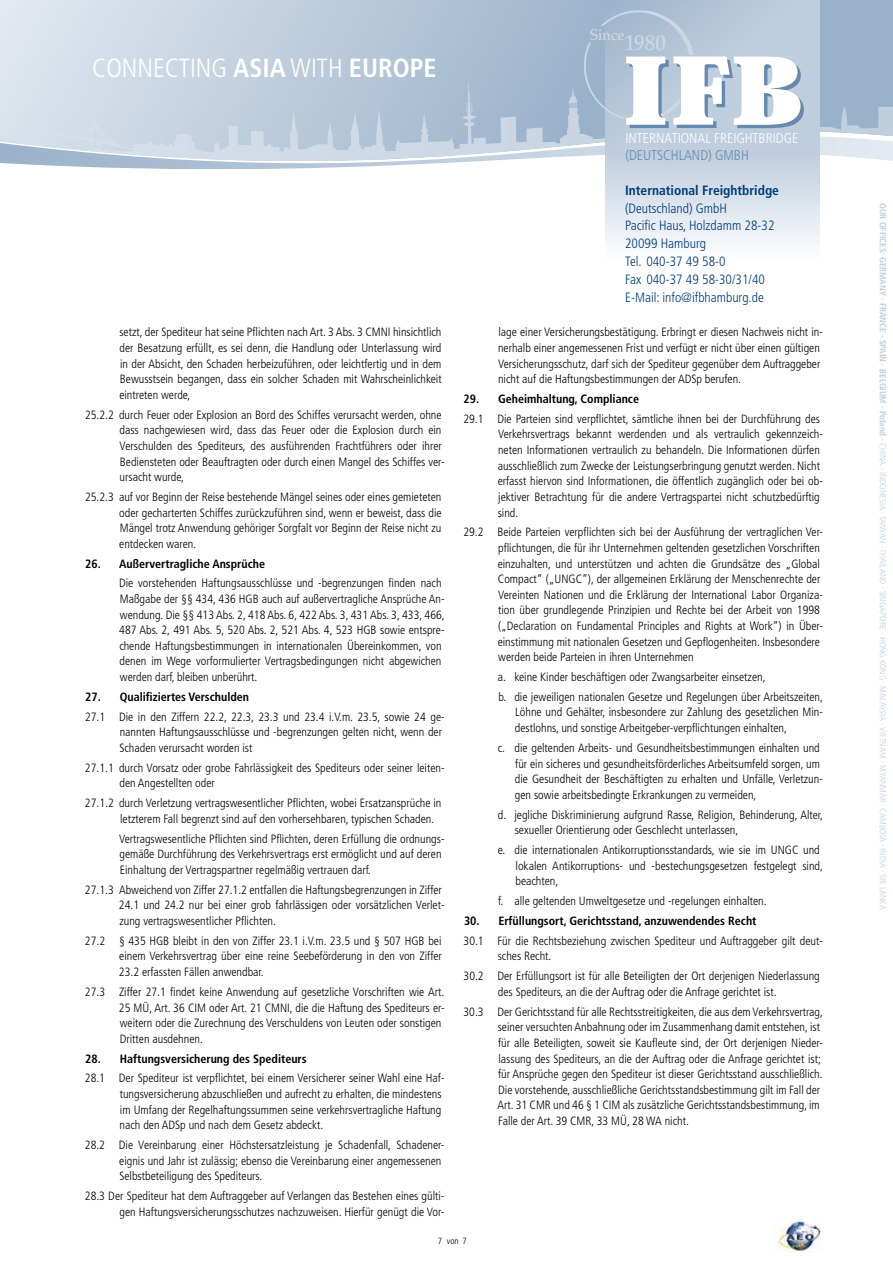
<style>
.page{position:relative;width:893px;height:1263px;background:#fff}
.page>*{position:absolute;margin:0;border:0;box-sizing:border-box;transform-origin:0 0}
.t1{font:300 condensed 26.25px "Frutiger";color:#fff}
.t2{font:500 21.75px "Palatino";color:#ccd8e4;scale:.95 1}
.t3{font:500 15.45px "Palatino";letter-spacing:-.02em;color:#ccd8e4;scale:.95 1}
.t4{font:300 condensed 14.1px "Frutiger";color:#fff}
.t5{font:300 condensed 14.1px "Frutiger";color:#668aaf}
.t6{font:300 condensed 13.5px/18px "Frutiger";color:#003b79}
.t7{font:700 condensed 13.5px "Frutiger";color:#003b79}
.t8{font:300 condensed 12px/15.6px "Frutiger";color:#000}
.t9{font:700 condensed 12px "Frutiger";color:#000}
.t10{font:300 condensed 9px "Frutiger";color:#bfcede}
.t11{font:300 condensed 9px "Frutiger";color:#000}
.s1{font-weight:700}
</style>
<div class="page">
<svg style="left:0;top:0;width:893px;height:129px;background:#bacadb"></svg>
<svg style="left:290px;top:83px;width:178px;height:46px;background:#b1c3d6"></svg>
<svg style="left:0;top:129px;width:893px;height:41px"></svg>
<svg style="left:605px;top:0;width:215px;height:155px;background:#bbcbdb"></svg>
<div style="left:605px;top:155px;width:215px;height:107px;background:linear-gradient(to bottom,#c0cede,#fff)"></div>
<svg style="left:584px;top:10px;width:220px;height:118px"></svg>
<img style="left:775px;top:1220px;width:46px;height:32px">
<h1 class="t1" style="left:92px;top:53px;width:346px">CONNECTING <span class="s1">ASIA</span> WITH <span class="s1">EUROPE</span></h1>
<p class="t3" style="left:590px;top:25px;width:38px">Since</p>
<h2 class="t2" style="left:625px;top:30px;width:45px">1980</h2>
<p class="t8" style="left:119px;top:325px;width:324px;text-align:justify">setzt, der Spediteur hat seine Pflichten nach Art. 3 Abs. 3 CMNI hinsichtlich der Besatzung erfüllt, es sei denn, die Handlung oder Unterlassung wird in der Absicht, den Schaden herbeizuführen, oder leichtfertig und in dem Bewusstsein begangen, dass ein solcher Schaden mit Wahrscheinlichkeit eintreten werde,</p>
<p class="t8" style="left:120px;top:407px;width:327px;text-indent:-35px">25.2.2 durch Feuer oder Explosion an Bord des Schiffes verursacht werden, ohne dass nachgewiesen wird, dass das Feuer oder die Explosion durch ein Verschulden des Spediteurs, des ausführenden Frachtführers oder ihrer Bediensteten oder Beauftragten oder durch einen Mangel des Schiffes ver&shy;ursacht wurde,</p>
<p class="t8" style="left:119px;top:489px;width:324px;text-align:justify;text-indent:-34px">25.2.3 auf vor Beginn der Reise bestehende Mängel seines oder eines gemieteten oder gecharterten Schiffes zurückzuführen sind, wenn er beweist, dass die Mängel trotz Anwendung gehöriger Sorgfalt vor Beginn der Reise nicht zu entdecken waren.</p>
<p class="t9" style="left:85px;top:556px;width:181px">26. Außervertragliche Ansprüche</p>
<p class="t8" style="left:119px;top:576px;width:327px">Die vorstehenden Haftungsausschlüsse und -begrenzungen finden nach Maßgabe der §§ 434, 436 HGB auch auf außervertragliche Ansprüche An&shy;wendung. Die §§ 413 Abs. 2, 418 Abs. 6, 422 Abs. 3, 431 Abs. 3, 433, 466, 487 Abs. 2, 491 Abs. 5, 520 Abs. 2, 521 Abs. 4, 523 HGB sowie entspre&shy;chende Haftungsbestimmungen in internationalen Übereinkommen, von denen im Wege vorformulierter Vertragsbedingungen nicht abgewichen werden darf, bleiben unberührt.</p>
<p class="t9" style="left:85px;top:690px;width:165px">27. Qualifiziertes Verschulden</p>
<p class="t8" style="left:119px;top:709px;width:327px;text-indent:-34px">27.1 Die in den Ziffern 22.2, 22.3, 23.3 und 23.4 i.V.m. 23.5, sowie 24 ge&shy;nannten Haftungsausschlüsse und -begrenzungen gelten nicht, wenn der<br>Schaden verursacht worden ist</p>
<p class="t8" style="left:120px;top:760px;width:327px;text-indent:-35px">27.1.1 durch Vorsatz oder grobe Fahrlässigkeit des Spediteurs oder seiner leiten&shy;den Angestellten oder</p>
<p class="t8" style="left:120px;top:795px;width:323px;text-indent:-35px">27.1.2 durch Verletzung vertragswesentlicher Pflichten, wobei Ersatzansprüche in letzterem Fall begrenzt sind auf den vorhersehbaren, typischen Schaden.</p>
<p class="t8" style="left:119px;top:831px;width:327px">Vertragswesentliche Pflichten sind Pflichten, deren Erfüllung die ordnungs&shy;gemäße Durchführung des Verkehrsvertrags erst ermöglicht und auf deren<br>Einhaltung der Vertragspartner regelmäßig vertrauen darf.</p>
<p class="t8" style="left:119px;top:882px;width:327px;text-indent:-34px">27.1.3 Abweichend von Ziffer 27.1.2 entfallen die Haftungsbegrenzungen in Ziffer<br>24.1 und 24.2 nur bei einer grob fahrlässigen oder vorsätzlichen Verlet&shy;zung vertragswesentlicher Pflichten.</p>
<p class="t8" style="left:119px;top:933px;width:324px;text-align:justify;text-indent:-34px">27.2 § 435 HGB bleibt in den von Ziffer 23.1 i.V.m. 23.5 und § 507 HGB bei einem Verkehrsvertrag über eine reine Seebeförderung in den von Ziffer 23.2 erfassten Fällen anwendbar.</p>
<p class="t8" style="left:119px;top:984px;width:327px;text-indent:-34px">27.3 Ziffer 27.1 findet keine Anwendung auf gesetzliche Vorschriften wie Art.<br>25 MÜ, Art. 36 CIM oder Art. 21 CMNI, die die Haftung des Spediteurs er&shy;weitern oder die Zurechnung des Verschuldens von Leuten oder sonstigen Dritten ausdehnen.</p>
<p class="t9" style="left:85px;top:1051px;width:223px">28. Haftungsversicherung des Spediteurs</p>
<p class="t8" style="left:120px;top:1070px;width:326px;text-indent:-35px">28.1 Der Spediteur ist verpflichtet, bei einem Versicherer seiner Wahl eine Haf&shy;tungsversicherung abzuschließen und aufrecht zu erhalten, die mindestens im Umfang der Regelhaftungssummen seine verkehrsvertragliche Haftung nach den ADSp und nach dem Gesetz abdeckt.</p>
<p class="t8" style="left:119px;top:1137px;width:327px;text-indent:-34px">28.2 Die Vereinbarung einer Höchstersatzleistung je Schadenfall, Schadener&shy;eignis und Jahr ist zulässig; ebenso die Vereinbarung einer angemessenen<br>Selbstbeteiligung des Spediteurs.</p>
<p class="t8" style="left:85px;top:1188px;width:361px;text-align:right">28.3 Der Spediteur hat dem Auftraggeber auf Verlangen das Bestehen eines gülti&shy;gen Haftungsversicherungsschutzes nachzuweisen. Hierfür genügt die Vor-</p>
<p class="t4" style="left:625px;top:130px;width:174px">INTERNATIONAL FREIGHTBRIDGE</p>
<p class="t5" style="left:625px;top:147px;width:125px">(DEUTSCHLAND) GMBH</p>
<p class="t7" style="left:625px;top:182px;width:155px">International Freightbridge</p>
<p class="t6" style="left:625px;top:199px;width:151px">(Deutschland) GmbH<br>Pacific Haus, Holzdamm 28-32<br>20099 Hamburg<br>Tel. 040-37 49 58-0<br>Fax 040-37 49 58-30/31/40<br>E-Mail: info@ifbhamburg.de</p>
<p class="t8" style="left:498px;top:325px;width:326px">lage einer Versicherungsbestätigung. Erbringt er diesen Nachweis nicht in&shy;nerhalb einer angemessenen Frist und verfügt er nicht über einen gültigen Versicherungsschutz, darf sich der Spediteur gegenüber dem Auftraggeber nicht auf die Haftungsbestimmungen der ADSp berufen.</p>
<p class="t9" style="left:464px;top:392px;width:177px">29. Geheimhaltung, Compliance</p>
<p class="t8" style="left:498px;top:411px;width:327px;text-indent:-34px">29.1 Die Parteien sind verpflichtet, sämtliche ihnen bei der Durchführung des Verkehrsvertrags bekannt werdenden und als vertraulich gekennzeich&shy;neten Informationen vertraulich zu behandeln. Die Informationen dürfen ausschließlich zum Zwecke der Leistungserbringung genutzt werden. Nicht erfasst hiervon sind Informationen, die öffentlich zugänglich oder bei ob&shy;jektiver Betrachtung für die andere Vertragspartei nicht schutzbedürftig sind.</p>
<p class="t8" style="left:498px;top:525px;width:327px;text-indent:-34px">29.2 Beide Parteien verpflichten sich bei der Ausführung der vertraglichen Ver&shy;pflichtungen, die für ihr Unternehmen geltenden gesetzlichen Vorschriften einzuhalten, und unterstützen und achten die Grundsätze des „Global Compact“ („UNGC“), der allgemeinen Erklärung der Menschenrechte der Vereinten Nationen und die Erklärung der International Labor Organiza&shy;tion über grundlegende Prinzipien und Rechte bei der Arbeit von 1998 („Declaration on Fundamental Principles and Rights at Work“) in Über&shy;einstimmung mit nationalen Gesetzen und Gepflogenheiten. Insbesondere werden beide Parteien in ihren Unternehmen</p>
<p class="t8" style="left:498px;top:667px;width:327px;line-height:19.8px">a. keine Kinder beschäftigen oder Zwangsarbeiter einsetzen,<br>b. die jeweiligen nationalen Gesetze und Regelungen über Arbeitszeiten,</p>
<p class="t8" style="left:515px;top:705px;width:310px">Löhne und Gehälter, insbesondere zur Zahlung des gesetzlichen Min&shy;destlohns, und sonstige Arbeitgeber-verpflichtungen einhalten,</p>
<p class="t8" style="left:515px;top:740px;width:310px;text-indent:-17px">c. die geltenden Arbeits- und Gesundheitsbestimmungen einhalten und für ein sicheres und gesundheitsförderliches Arbeitsumfeld sorgen, um die Gesundheit der Beschäftigten zu erhalten und Unfälle, Verletzun&shy;gen sowie arbeitsbedingte Erkrankungen zu vermeiden,</p>
<p class="t8" style="left:515px;top:807px;width:310px;text-indent:-17px">d. jegliche Diskriminierung aufgrund Rasse, Religion, Behinderung, Alter, sexueller Orientierung oder Geschlecht unterlassen,</p>
<p class="t8" style="left:515px;top:842px;width:309px;text-indent:-18px">e. die internationalen Antikorruptionsstandards, wie sie im UNGC und lokalen Antikorruptions- und -bestechungsgesetzen festgelegt sind, beachten,</p>
<p class="t8" style="left:498px;top:893px;width:270px">f. alle geltenden Umweltgesetze und -regelungen einhalten.</p>
<p class="t9" style="left:464px;top:914px;width:294px">30. Erfüllungsort, Gerichtsstand, anzuwendendes Recht</p>
<p class="t8" style="left:498px;top:933px;width:327px;text-indent:-34px">30.1 Für die Rechtsbeziehung zwischen Spediteur und Auftraggeber gilt deut&shy;sches Recht.</p>
<p class="t8" style="left:498px;top:968px;width:323px;text-indent:-34px">30.2 Der Erfüllungsort ist für alle Beteiligten der Ort derjenigen Niederlassung des Spediteurs, an die der Auftrag oder die Anfrage gerichtet ist.</p>
<p class="t8" style="left:498px;top:1004px;width:327px;text-indent:-34px">30.3 Der Gerichtsstand für alle Rechtsstreitigkeiten, die aus dem Verkehrsvertrag, seiner versuchten Anbahnung oder im Zusammenhang damit entstehen, ist für alle Beteiligten, soweit sie Kaufleute sind, der Ort derjenigen Nieder&shy;lassung des Spediteurs, an die der Auftrag oder die Anfrage gerichtet ist; für Ansprüche gegen den Spediteur ist dieser Gerichtsstand ausschließlich.<br>Die vorstehende, ausschließliche Gerichtsstandsbestimmung gilt im Fall der Art. 31 CMR und 46 § 1 CIM als zusätzliche Gerichtsstandsbestimmung, im Falle der Art. 39 CMR, 33 MÜ, 28 WA nicht.</p>
<p class="t11" style="left:438px;top:1235px;width:30px">7 von 7</p>
<p class="t10" style="left:888px;top:203px;width:708px;rotate:90deg"><span class="s1">OUR OFFICES: GERMANY · FRANCE · SPAIN · BELGIUM · Poland ·</span> CHINA · INDONESIA · TAIWAN · THAILAND · SINGAPORE · HONG KONG · MALAYSIA · VIETNAM · MYANMAR · CAMBOIA · INDIA · SRI LANKA</p>
</div>
